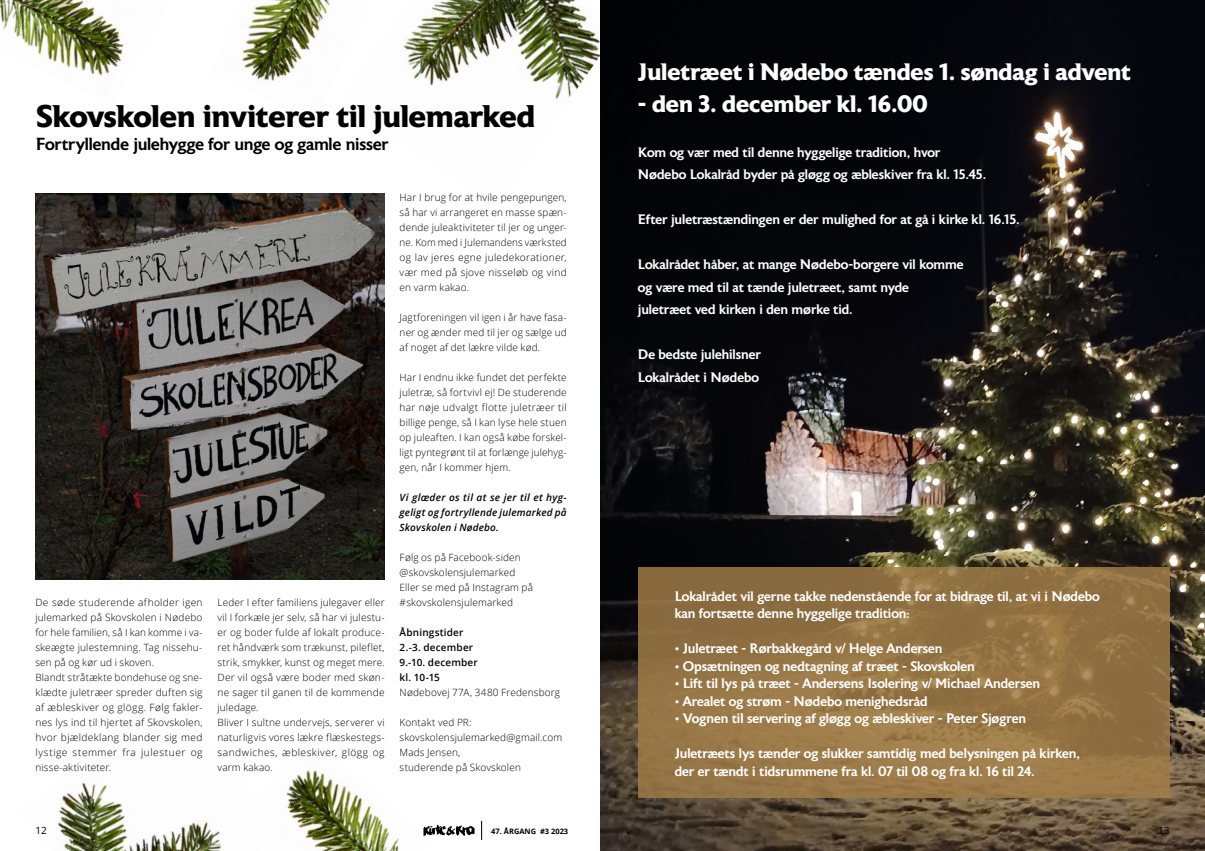
<style>
.page{position:relative;width:1205px;height:851px;background:#fff}
.page>*{position:absolute;margin:0;border:0;box-sizing:border-box;transform-origin:0 0}
.t1{font:700 31.25px "Astoria";letter-spacing:-.01em;color:#000}
.t2{font:700 23.75px "Astoria";letter-spacing:-.005em;color:#fff}
.t3{font:500 17.5px "Astoria";letter-spacing:-.015em;color:#000}
.t4{font:500 13.75px/22.5px "Astoria";letter-spacing:-.01em;color:#fff}
.t5{font:300 10px/15px "Open Sans";letter-spacing:.02em;color:#000}
.t6{font:italic 600 10px/15px "Open Sans";letter-spacing:.015em;color:#000;text-align:justify}
.t7{font:600 10px/15px "Open Sans";letter-spacing:.015em;color:#000}
.t8{font:10px "Open Sans";color:#000}
.t9{font:700 7.5px "Open Sans";color:#000}
</style>
<div class="page">
<img style="left:242px;top:0;width:88px;height:81px">
<img style="left:286px;top:770px;width:113px;height:80px">
<img style="left:57px;top:782px;width:165px;height:68px">
<img style="left:403px;top:0;width:198px;height:206px">
<img style="left:35px;top:193px;width:350px;height:386px">
<img style="left:601px;top:0;width:604px;height:850px">
<svg style="left:638px;top:567px;width:531px;height:230px;background:#947444"></svg>
<img style="left:0;top:0;width:124px;height:76px">
<svg style="left:481px;top:820px;width:1px;height:19px"></svg>
<img style="left:423px;top:824px;width:52px;height:12px">
<h1 class="t1" style="left:36px;top:98px;width:501px">Skovskolen inviterer til julemarked</h1>
<h3 class="t3" style="left:36px;top:134px;width:354px">Fortryllende julehygge for unge og gamle nisser</h3>
<p class="t5" style="left:35px;top:594px;width:169px">De søde studerende afholder igen julemarked på Skovskolen i Nødebo for hele familien, så I kan komme i va&shy;skeægte julestemning. Tag nissehu&shy;sen på og kør ud i skoven.<br>Blandt stråtækte bondehuse og sne&shy;klædte juletræer spreder duften sig af æbleskiver og glögg. Følg fakler&shy;nes lys ind til hjertet af Skovskolen, hvor bjældeklang blander sig med lystige stemmer fra julestuer og nisse-aktiviteter.</p>
<p class="t5" style="left:217px;top:594px;width:169px">Leder I efter familiens julegaver eller vil I forkæle jer selv, så har vi julestu&shy;er og boder fulde af lokalt produce&shy;ret håndværk som trækunst, pileflet, strik, smykker, kunst og meget mere.<br>Der vil også være boder med skøn&shy;ne sager til ganen til de kommende juledage.<br>Bliver I sultne undervejs, serverer vi naturligvis vores lækre flæskestegs&shy;sandwiches, æbleskiver, glögg og varm kakao.</p>
<p class="t5" style="left:400px;top:189px;width:169px;text-align:justify">Har I brug for at hvile pengepungen, så har vi arrangeret en masse spæn&shy;dende juleaktiviteter til jer og unger&shy;ne. Kom med i Julemandens værksted og lav jeres egne juledekorationer, vær med på sjove nisseløb og vind en varm kakao.</p>
<p class="t5" style="left:400px;top:309px;width:169px;text-align:justify">Jagtforeningen vil igen i år have fasa&shy;ner og ænder med til jer og sælge ud af noget af det lækre vilde kød.</p>
<p class="t5" style="left:400px;top:369px;width:169px;text-align:justify">Har I endnu ikke fundet det perfekte juletræ, så fortvivl ej! De studerende har nøje udvalgt flotte juletræer til billige penge, så I kan lyse hele stuen op juleaften. I kan også købe forskel&shy;ligt pyntegrønt til at forlænge julehyg&shy;gen, når I kommer hjem.</p>
<p class="t6" style="left:400px;top:489px;width:169px">Vi glæder os til at se jer til et hyg&shy;geligt og fortryllende julemarked på Skovskolen i Nødebo.</p>
<p class="t5" style="left:400px;top:549px;width:135px">Følg os på Facebook-siden @skovskolensjulemarked<br>Eller se med på Instagram på #skovskolensjulemarked</p>
<p class="t7" style="left:400px;top:624px;width:80px">Åbningstider<br>2.-3. december<br>9.-10. december kl. 10-15</p>
<p class="t5" style="left:400px;top:684px;width:162px">Nødebovej 77A, 3480 Fredensborg</p>
<p class="t5" style="left:400px;top:714px;width:164px">Kontakt ved PR: skovskolensjulemarked@gmail.com<br>Mads Jensen,<br>studerende på Skovskolen</p>
<h2 class="t2" style="left:638px;top:58px;width:494px">Juletræet i Nødebo tændes 1. søndag i advent</h2>
<h2 class="t2" style="left:638px;top:89px;width:291px">- den 3. december kl. 16.00</h2>
<h3 class="t4" style="left:638px;top:141px;width:350px">Kom og vær med til denne hyggelige tradition, hvor<br>Nødebo Lokalråd byder på gløgg og æbleskiver fra kl. 15.45.</h3>
<h3 class="t4" style="left:638px;top:208px;width:383px">Efter juletræstændingen er der mulighed for at gå i kirke kl. 16.15.</h3>
<h3 class="t4" style="left:638px;top:253px;width:327px">Lokalrådet håber, at mange Nødebo-borgere vil komme og være med til at tænde juletræet, samt nyde juletræet ved kirken i den mørke tid.</h3>
<h3 class="t4" style="left:638px;top:343px;width:124px">De bedste julehilsner<br>Lokalrådet i Nødebo</h3>
<h3 class="t4" style="left:675px;top:587px;width:427px;line-height:17.5px">Lokalrådet vil gerne takke nedenstående for at bidrage til, at vi i Nødebo kan fortsætte denne hyggelige tradition:</h3>
<h3 class="t4" style="left:675px;top:637px;width:269px">• Juletræet - Rørbakkegård v/ Helge Andersen</h3>
<h3 class="t4" style="left:675px;top:655px;width:302px">• Opsætningen og nedtagning af træet - Skovskolen</h3>
<h3 class="t4" style="left:675px;top:672px;width:367px">• Lift til lys på træet - Andersens Isolering v/ Michael Andersen</h3>
<h3 class="t4" style="left:675px;top:690px;width:255px">• Arealet og strøm - Nødebo menighedsråd</h3>
<h3 class="t4" style="left:675px;top:707px;width:353px">• Vognen til servering af gløgg og æbleskiver - Peter Sjøgren</h3>
<h3 class="t4" style="left:675px;top:745px;width:407px;line-height:17.5px">Juletræets lys tænder og slukker samtidig med belysningen på kirken, der er tændt i tidsrummene fra kl. 07 til 08 og fra kl. 16 til 24.</h3>
<p class="t8" style="left:35px;top:823px;width:13px">12</p>
<p class="t9" style="left:491px;top:825px;width:79px">47. ÅRGANG #3 2023</p>
<p class="t8" style="left:1158px;top:823px;width:13px">13</p>
</div>
